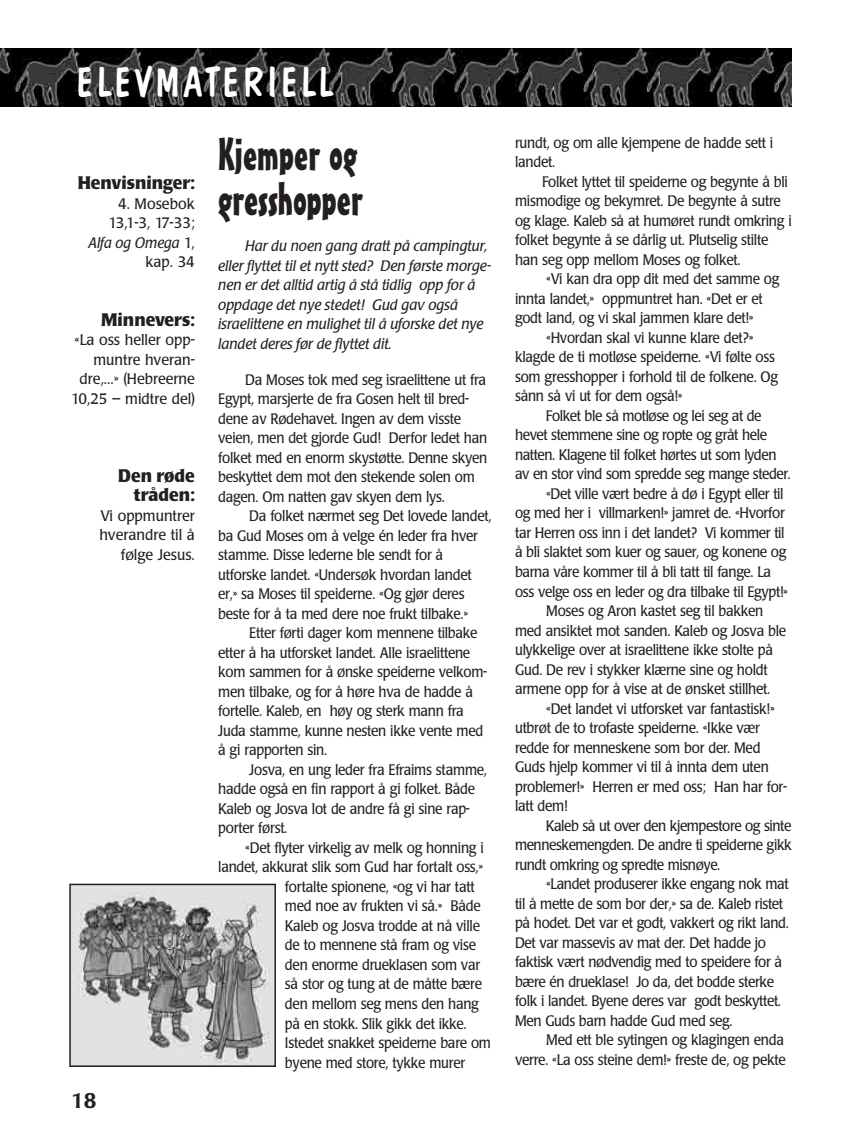
<style>
.page{position:relative;width:864px;height:1148px;background:#fff}
.page>*{position:absolute;margin:0;border:0;box-sizing:border-box;transform-origin:0 0}
.t1{font:45px/45px "Mister Earl BT";color:#231f20}
.t2{font:42px "Dom Casual";letter-spacing:.025em;color:#fff}
.t3{font:500 21px "Poppl Laudatio";color:#231f20}
.t4{font:700 18px/19.5px "Poppl Laudatio";color:#231f20;text-align:right;scale:.95 1}
.t5{font:15px/19.5px "Poppl Laudatio";letter-spacing:-.02em;color:#231f20;scale:.9 1}
.t6{font:italic 15px/19.5px "Poppl Laudatio";color:#231f20}
.t7{font:15px/19.5px "Poppl Laudatio";color:#231f20;text-align:right;scale:.95 1}
.s1{font-style:italic}
</style>
<div class="page">
<img style="left:0;top:49px;width:792px;height:57px">
<img style="left:72px;top:886px;width:201px;height:178px">
<div style="left:69px;top:883px;width:207px;height:184px;border:2px solid #231f20"></div>
<h2 class="t2" style="left:75px;top:65px;width:260px">ELEVMATERIELL</h2>
<p class="t4" style="left:78px;top:175px;width:125px">Henvisninger:</p>
<p class="t7" style="left:88px;top:195px;width:114px">4. Mosebok<br>13,1-3, 17-33;<br><span class="s1">Alfa og Omega</span> 1, kap. 34</p>
<p class="t4" style="left:101px;top:311px;width:100px">Minnevers:</p>
<p class="t7" style="left:71px;top:332px;width:132px">«La oss heller opp&shy;muntre hveran&shy;dre,...» (Hebreerne<br>10,25 – midtre del)</p>
<p class="t4" style="left:118px;top:467px;width:82px">Den røde tråden:</p>
<p class="t7" style="left:99px;top:507px;width:102px">Vi oppmuntrer hverandre til å følge Jesus.</p>
<h3 class="t3" style="left:71px;top:1091px;width:27px">18</h3>
<h1 class="t1" style="left:218px;top:135px;width:146px">Kjemper og gresshopper</h1>
<p class="t6" style="left:218px;top:238px;width:275px;text-indent:27px">Har du noen gang dratt på campingtur, eller flyttet til et nytt sted? Den første morge&shy;nen er det alltid artig å stå tidlig opp for å oppdage det nye stedet! Gud gav også israelittene en mulighet til å uforske det nye landet deres før de flyttet dit.</p>
<p class="t5" style="left:218px;top:371px;width:301px;text-indent:27px">Da Moses tok med seg israelittene ut fra Egypt, marsjerte de fra Gosen helt til bred&shy;dene av Rødehavet. Ingen av dem visste veien, men det gjorde Gud! Derfor ledet han folket med en enorm skystøtte. Denne skyen beskyttet dem mot den stekende solen om dagen. Om natten gav skyen dem lys.</p>
<p class="t5" style="left:218px;top:508px;width:305px;text-indent:31px">Da folket nærmet seg Det lovede landet, ba Gud Moses om å velge én leder fra hver stamme. Disse lederne ble sendt for å utforske landet. «Undersøk hvordan landet er,» sa Moses til speiderne. «Og gjør deres beste for å ta med dere noe frukt tilbake.»</p>
<p class="t5" style="left:218px;top:625px;width:300px;text-indent:31px">Etter førti dager kom mennene tilbake etter å ha utforsket landet. Alle israelittene kom sammen for å ønske speiderne velkom&shy;men tilbake, og for å høre hva de hadde å fortelle. Kaleb, en høy og sterk mann fra Juda stamme, kunne nesten ikke vente med å gi rapporten sin.</p>
<p class="t5" style="left:218px;top:761px;width:300px;text-indent:31px">Josva, en ung leder fra Efraims stamme, hadde også en fin rapport å gi folket. Både Kaleb og Josva lot de andre få gi sine rap&shy;porter først.</p>
<p class="t5" style="left:245px;top:839px;width:266px">«Det flyter virkelig av melk og honning i</p>
<p class="t5" style="left:218px;top:859px;width:296px">landet, akkurat slik som Gud har fortalt oss,»</p>
<p class="t5" style="left:285px;top:878px;width:212px">fortalte spionene, «og vi har tatt</p>
<p class="t5" style="left:285px;top:898px;width:219px">med noe av frukten vi så.» Både</p>
<p class="t5" style="left:285px;top:917px;width:218px">Kaleb og Josva trodde at nå ville</p>
<p class="t5" style="left:285px;top:937px;width:214px">de to mennene stå fram og vise</p>
<p class="t5" style="left:285px;top:956px;width:218px">den enorme drueklasen som var</p>
<p class="t5" style="left:285px;top:976px;width:220px">så stor og tung at de måtte bære</p>
<p class="t5" style="left:285px;top:995px;width:217px">den mellom seg mens den hang</p>
<p class="t5" style="left:285px;top:1015px;width:203px">på en stokk. Slik gikk det ikke.</p>
<p class="t5" style="left:285px;top:1034px;width:230px">Istedet snakket speiderne bare om</p>
<p class="t5" style="left:285px;top:1054px;width:202px">byene med store, tykke murer</p>
<p class="t5" style="left:515px;top:134px;width:289px">rundt, og om alle kjempene de hadde sett i landet.</p>
<p class="t5" style="left:515px;top:173px;width:309px;text-indent:27px">Folket lyttet til speiderne og begynte å bli mismodige og bekymret. De begynte å sutre og klage. Kaleb så at humøret rundt omkring i folket begynte å se dårlig ut. Plutselig stilte han seg opp mellom Moses og folket.</p>
<p class="t5" style="left:546px;top:271px;width:261px">«Vi kan dra opp dit med det samme og</p>
<p class="t5" style="left:515px;top:290px;width:277px">innta landet,» oppmuntret han. «Det er et</p>
<p class="t5" style="left:515px;top:310px;width:267px">godt land, og vi skal jammen klare det!»</p>
<p class="t5" style="left:546px;top:329px;width:232px">«Hvordan skal vi kunne klare det?»</p>
<p class="t5" style="left:515px;top:349px;width:290px">klagde de ti motløse speiderne. «Vi følte oss</p>
<p class="t5" style="left:515px;top:368px;width:294px">som gresshopper i forhold til de folkene. Og</p>
<p class="t5" style="left:515px;top:388px;width:188px">sånn så vi ut for dem også!»</p>
<p class="t5" style="left:546px;top:407px;width:241px">Folket ble så motløse og lei seg at de</p>
<p class="t5" style="left:515px;top:427px;width:281px">hevet stemmene sine og ropte og gråt hele</p>
<p class="t5" style="left:515px;top:446px;width:292px">natten. Klagene til folket hørtes ut som lyden</p>
<p class="t5" style="left:515px;top:466px;width:308px">av en stor vind som spredde seg mange steder.</p>
<p class="t5" style="left:546px;top:485px;width:266px">«Det ville vært bedre å dø i Egypt eller til</p>
<p class="t5" style="left:515px;top:505px;width:301px">og med her i villmarken!» jamret de. «Hvorfor</p>
<p class="t5" style="left:515px;top:524px;width:301px">tar Herren oss inn i det landet? Vi kommer til</p>
<p class="t5" style="left:515px;top:544px;width:303px">å bli slaktet som kuer og sauer, og konene og</p>
<p class="t5" style="left:515px;top:563px;width:286px">barna våre kommer til å bli tatt til fange. La</p>
<p class="t5" style="left:515px;top:583px;width:305px">oss velge oss en leder og dra tilbake til Egypt!»</p>
<p class="t5" style="left:546px;top:602px;width:243px">Moses og Aron kastet seg til bakken</p>
<p class="t5" style="left:515px;top:622px;width:303px">med ansiktet mot sanden. Kaleb og Josva ble</p>
<p class="t5" style="left:515px;top:641px;width:288px">ulykkelige over at israelittene ikke stolte på</p>
<p class="t5" style="left:515px;top:661px;width:282px">Gud. De rev i stykker klærne sine og holdt</p>
<p class="t5" style="left:515px;top:680px;width:285px">armene opp for å vise at de ønsket stillhet.</p>
<p class="t5" style="left:546px;top:700px;width:256px">«Det landet vi utforsket var fantastisk!»</p>
<p class="t5" style="left:515px;top:719px;width:274px">utbrøt de to trofaste speiderne. «Ikke vær</p>
<p class="t5" style="left:515px;top:739px;width:274px">redde for menneskene som bor der. Med</p>
<p class="t5" style="left:515px;top:758px;width:283px">Guds hjelp kommer vi til å innta dem uten</p>
<p class="t5" style="left:515px;top:778px;width:304px">problemer!» Herren er med oss; Han har for-</p>
<p class="t5" style="left:515px;top:797px;width:60px">latt dem!</p>
<p class="t5" style="left:546px;top:817px;width:274px">Kaleb så ut over den kjempestore og sinte</p>
<p class="t5" style="left:515px;top:836px;width:309px">menneskemengden. De andre ti speiderne gikk</p>
<p class="t5" style="left:515px;top:856px;width:230px">rundt omkring og spredte misnøye.</p>
<p class="t5" style="left:546px;top:875px;width:271px">«Landet produserer ikke engang nok mat</p>
<p class="t5" style="left:515px;top:895px;width:299px">til å mette de som bor der,» sa de. Kaleb ristet</p>
<p class="t5" style="left:515px;top:914px;width:306px">på hodet. Det var et godt, vakkert og rikt land.</p>
<p class="t5" style="left:515px;top:934px;width:280px">Det var massevis av mat der. Det hadde jo</p>
<p class="t5" style="left:515px;top:953px;width:298px">faktisk vært nødvendig med to speidere for å</p>
<p class="t5" style="left:515px;top:973px;width:289px">bære én drueklase! Jo da, det bodde sterke</p>
<p class="t5" style="left:515px;top:992px;width:297px">folk i landet. Byene deres var godt beskyttet.</p>
<p class="t5" style="left:515px;top:1012px;width:243px">Men Guds barn hadde Gud med seg.</p>
<p class="t5" style="left:546px;top:1031px;width:266px">Med ett ble sytingen og klagingen enda</p>
<p class="t5" style="left:515px;top:1051px;width:302px">verre. «La oss steine dem!» freste de, og pekte</p>
</div>
